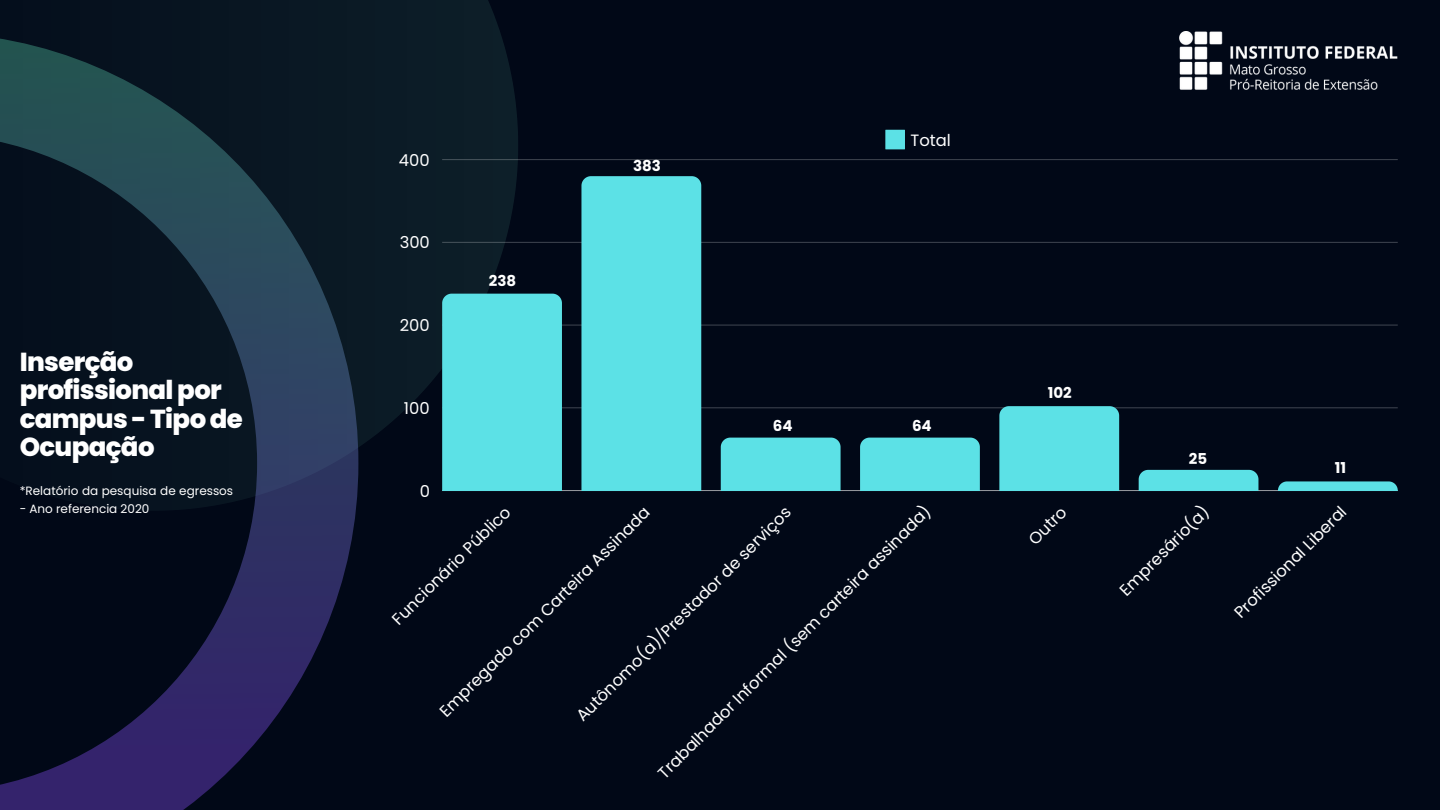
<style>
.page{position:relative;width:1440px;height:810px;background:#010817}
.page>*{position:absolute;margin:0;border:0;box-sizing:border-box;transform-origin:0 0}
.t1{font:800 26px/28.5px "Poppins";letter-spacing:-.025em;color:#fff}
.t2{font:16.4px "Poppins";color:#fff}
.t3{font:700 15px "Poppins";color:#fff}
.t4{font:12px "Poppins";color:#fff}
</style>
<div class="page">
<svg style="left:140px;top:0;width:378px;height:478px;fill:#0b1b26"></svg>
<img style="left:1179px;top:32px;width:218px;height:58px">
<svg style="left:885px;top:130px;width:20px;height:19px"></svg>
<hr style="left:442px;top:490px;width:956px;height:1px;background:#92959b">
<hr style="left:442px;top:408px;width:956px;height:1px;background:#141b29">
<hr style="left:442px;top:325px;width:956px;height:1px;background:#252b38">
<hr style="left:442px;top:242px;width:956px;height:1px;background:#fff;opacity:.25">
<hr style="left:442px;top:159px;width:956px;height:1px;background:#fff;opacity:.25">
<div style="left:442px;top:294px;width:120px;height:197px;background:#5ce1e6"></div>
<div style="left:581px;top:176px;width:120px;height:315px;background:#5ce1e6"></div>
<div style="left:721px;top:438px;width:120px;height:53px;background:#5ce1e6"></div>
<div style="left:860px;top:438px;width:120px;height:53px;background:#5ce1e6"></div>
<div style="left:999px;top:406px;width:120px;height:85px;background:#5ce1e6"></div>
<div style="left:1139px;top:470px;width:119px;height:21px;background:#5ce1e6"></div>
<svg style="left:1278px;top:481px;width:120px;height:10px"></svg>
<svg style="left:0;top:33px;width:358px;height:777px"></svg>
<p class="t1" style="left:20px;top:347px;width:225px">Inserção profissional por campus - Tipo de<br>Ocupação</p>
<p class="t4" style="left:20px;top:482px;width:215px">*Relatório da pesquisa de egressos</p>
<p class="t4" style="left:20px;top:500px;width:131px">- Ano referencia 2020</p>
<p class="t2" style="left:399px;top:149px;width:32px">400</p>
<p class="t2" style="left:400px;top:231px;width:32px">300</p>
<p class="t2" style="left:400px;top:314px;width:31px">200</p>
<p class="t2" style="left:404px;top:397px;width:27px">100</p>
<p class="t2" style="left:420px;top:479px;width:12px">0</p>
<h1 class="t3" style="left:489px;top:270px;width:29px">238</h1>
<p class="t3" style="left:633px;top:155px;width:29px">383</p>
<p class="t2" style="left:911px;top:128px;width:42px">Total</p>
<h2 class="t3" style="left:773px;top:416px;width:21px">64</h2>
<h2 class="t3" style="left:912px;top:416px;width:21px">64</h2>
<p class="t3" style="left:1048px;top:383px;width:25px">102</p>
<p class="t3" style="left:1189px;top:449px;width:20px">25</p>
<h2 class="t3" style="left:1335px;top:457px;width:13px">11</h2>
<p class="t2" style="left:653px;top:767px;width:379px;rotate:-45deg">Trabalhador Informal (sem carteira assinada)</p>
<p class="t2" style="left:1023px;top:534px;width:47px;rotate:-45deg">Outro</p>
<p class="t2" style="left:1114px;top:584px;width:120px;rotate:-45deg">Empresário(a)</p>
<p class="t2" style="left:1229px;top:607px;width:152px;rotate:-45deg">Profissional Liberal</p>
<p class="t2" style="left:387px;top:614px;width:161px;rotate:-45deg">Funcionário Público</p>
<p class="t2" style="left:571px;top:710px;width:297px;rotate:-45deg">Autônomo(a)/Prestador de serviços</p>
<p class="t2" style="left:434px;top:706px;width:291px;rotate:-45deg">Empregado com Carteira Assinada</p>
</div>
